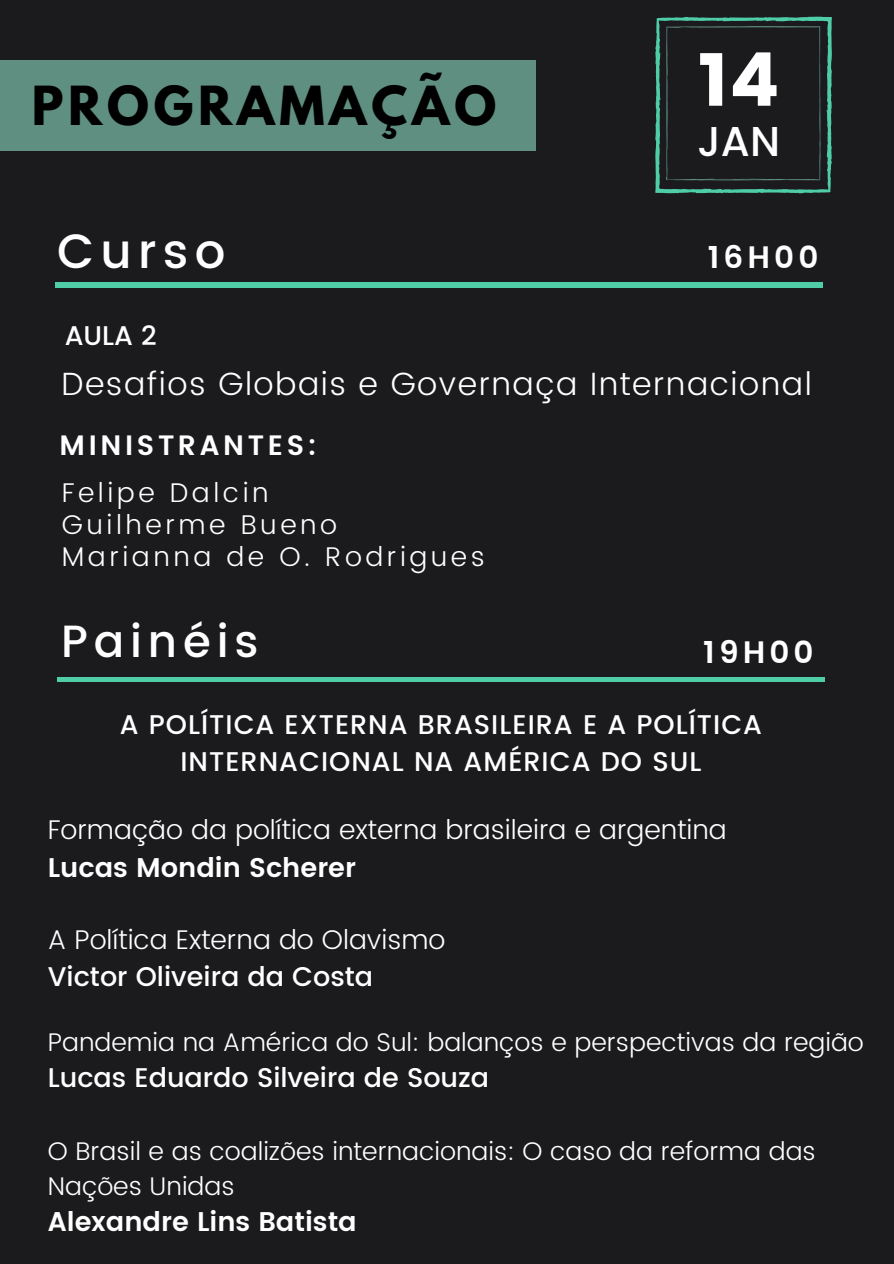
<style>
.page{position:relative;width:894px;height:1264px;background:#fff}
.page>*{position:absolute;margin:0;border:0;box-sizing:border-box;transform-origin:0 0}
.t1{font:74.1px "Poppins";color:#fff}
.t2{font:500 48px "Poppins";letter-spacing:.13em;color:#fff}
.t3{font:700 47.7px "League Spartan";letter-spacing:.1em;color:#000}
.t4{font:500 45px "Poppins";letter-spacing:.13em;color:#fff}
.t5{font:500 41.7px "Poppins";color:#fff}
.t6{font:300 32.1px "Poppins";letter-spacing:.045em;color:#fff}
.t7{font:600 31.05px "Poppins";letter-spacing:.13em;color:#fff}
.t8{font:600 28.05px "Poppins";letter-spacing:.13em;color:#fff}
.t9{font:300 27px "Poppins";color:#fff}
.t10{font:500 27px/37.2px "Poppins";letter-spacing:.04em;color:#fff;text-align:center}
.t11{font:500 27px "Poppins";color:#fff}
.t12{font:300 27px "Poppins";letter-spacing:.13em;color:#fff}
.t13{font:600 27px "Poppins";color:#fff}
.t14{font:300 25.5px/35px "Poppins";color:#fff}
</style>
<div class="page">
<div style="left:0;top:0;width:893px;height:1263px;background:#1b1b1e"></div>
<hr style="left:55px;top:283px;width:767px;height:4px;background:#4ecda7">
<div style="left:0;top:60px;width:536px;height:90px;background:#5f8f81"></div>
<svg style="left:655px;top:17px;width:176px;height:176px"></svg>
<div style="left:57px;top:677px;width:767px;height:5px;background:#4ecda7"></div>
<p class="t3" style="left:32px;top:82px;width:466px">PROGRAMAÇÃO</p>
<p class="t1" style="left:697px;top:37px;width:83px">14</p>
<p class="t5" style="left:697px;top:117px;width:84px">JAN</p>
<p class="t2" style="left:57px;top:224px;width:170px">Curso</p>
<p class="t7" style="left:707px;top:239px;width:112px">16H00</p>
<p class="t10" style="left:65px;top:317px;width:94px">AULA 2</p>
<p class="t6" style="left:61px;top:365px;width:751px">Desafios Globais e Governaça Internacional</p>
<p class="t8" style="left:60px;top:429px;width:258px">MINISTRANTES:</p>
<p class="t12" style="left:62px;top:476px;width:208px">Felipe Dalcin</p>
<p class="t12" style="left:62px;top:508px;width:277px">Guilherme Bueno</p>
<p class="t12" style="left:62px;top:540px;width:424px">Marianna de O. Rodrigues</p>
<p class="t4" style="left:61px;top:615px;width:199px">Painéis</p>
<p class="t7" style="left:703px;top:634px;width:112px">19H00</p>
<p class="t10" style="left:120px;top:706px;width:643px">A POLÍTICA EXTERNA BRASILEIRA E A POLÍTICA<br>INTERNACIONAL NA AMÉRICA DO SUL</p>
<p class="t9" style="left:48px;top:814px;width:680px">Formação da política externa brasileira e argentina</p>
<p class="t13" style="left:48px;top:851px;width:309px">Lucas Mondin Scherer</p>
<p class="t9" style="left:48px;top:924px;width:399px">A Política Externa do Olavismo</p>
<p class="t11" style="left:48px;top:961px;width:327px">Victor Oliveira da Costa</p>
<p class="t14" style="left:48px;top:1025px;width:817px">Pandemia na América do Sul: balanços e perspectivas da região</p>
<p class="t11" style="left:48px;top:1062px;width:443px">Lucas Eduardo Silveira de Souza</p>
<p class="t14" style="left:48px;top:1133px;width:769px">O Brasil e as coalizões internacionais: O caso da reforma das<br>Nações Unidas</p>
<p class="t13" style="left:48px;top:1205px;width:310px">Alexandre Lins Batista</p>
</div>
